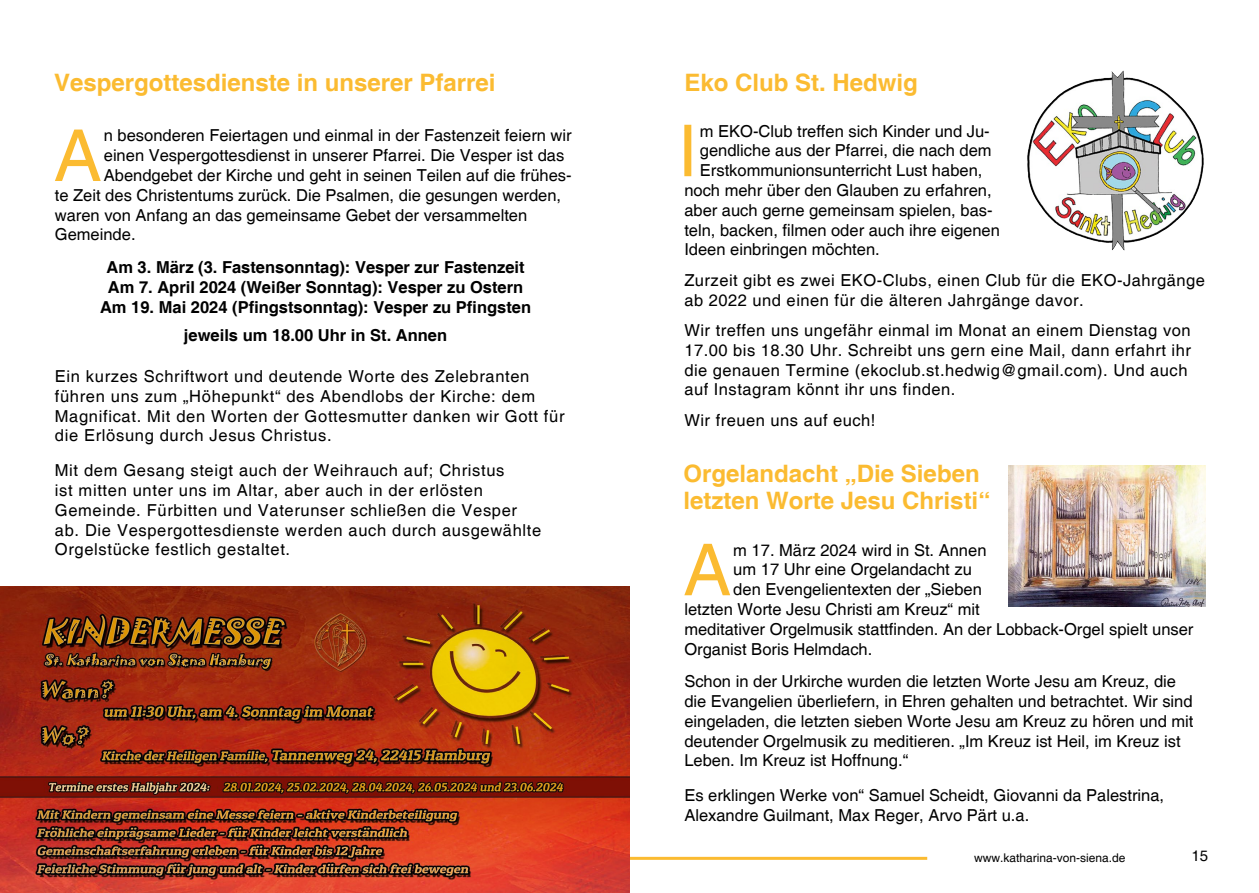
<style>
.page{position:relative;width:1259px;height:893px;background:#fff}
.page>*{position:absolute;margin:0;border:0;box-sizing:border-box;transform-origin:0 0}
.t1{font:71.7px "Helvetica";color:#fbbb31}
.t2{font:700 24px/27px "Helvetica";color:#fbbb31}
.t3{font:16.5px/19.8px "Helvetica";color:#000}
.t4{font:16.5px/19.8px "Helvetica";letter-spacing:.04em;color:#000}
.t5{font:16.5px/19.8px "Helvetica";letter-spacing:.03em;color:#000}
.t6{font:700 16.5px/19.8px "Helvetica";color:#000;text-align:center}
.t7{font:15px "Helvetica";color:#000}
.t8{font:12px "Helvetica";color:#000}
</style>
<div class="page">
<hr style="left:629px;top:857px;width:298px;height:3px;background:#fbbb31">
<img style="left:1027px;top:70px;width:177px;height:181px">
<img style="left:0;top:586px;width:629px;height:307px">
<img style="left:1008px;top:465px;width:197px;height:141px">
<h2 class="t2" style="left:684px;top:70px;width:235px">Eko Club St. Hedwig</h2>
<h1 class="t1" style="left:678px;top:110px;width:21px">I</h1>
<p class="t3" style="left:700px;top:122px;width:291px">m EKO-Club treffen sich Kinder und Ju-</p>
<h2 class="t2" style="left:54px;top:70px;width:443px">Vespergottesdienste in unserer Pfarrei</h2>
<h1 class="t1" style="left:54px;top:114px;width:49px">A</h1>
<p class="t3" style="left:104px;top:126px;width:469px">n besonderen Feiertagen und einmal in der Fastenzeit feiern wir</p>
<p class="t3" style="left:700px;top:141px;width:293px">gendliche aus der Pfarrei, die nach dem</p>
<p class="t3" style="left:700px;top:161px;width:284px">Erstkommunionsunterricht Lust haben,</p>
<p class="t3" style="left:684px;top:181px;width:309px">noch mehr über den Glauben zu erfahren,</p>
<p class="t3" style="left:684px;top:201px;width:310px">aber auch gerne gemeinsam spielen, bas-</p>
<p class="t3" style="left:684px;top:221px;width:317px">teln, backen, filmen oder auch ihre eigenen</p>
<p class="t3" style="left:684px;top:240px;width:197px">Ideen einbringen möchten.</p>
<p class="t5" style="left:684px;top:271px;width:522px">Zurzeit gibt es zwei EKO-Clubs, einen Club für die EKO-Jahrgänge ab 2022 und einen für die älteren Jahrgänge davor.</p>
<p class="t5" style="left:684px;top:321px;width:508px">Wir treffen uns ungefähr einmal im Monat an einem Dienstag von 17.00 bis 18.30 Uhr. Schreibt uns gern eine Mail, dann erfahrt ihr die genauen Termine (ekoclub.st.hedwig@gmail.com). Und auch auf Instagram könnt ihr uns finden.</p>
<p class="t5" style="left:684px;top:411px;width:193px">Wir freuen uns auf euch!</p>
<p class="t3" style="left:104px;top:146px;width:462px">einen Vespergottesdienst in unserer Pfarrei. Die Vesper ist das</p>
<p class="t3" style="left:104px;top:166px;width:469px">Abendgebet der Kirche und geht in seinen Teilen auf die frühes-</p>
<p class="t3" style="left:55px;top:186px;width:508px">te Zeit des Christentums zurück. Die Psalmen, die gesungen werden,</p>
<p class="t3" style="left:55px;top:205px;width:474px">waren von Anfang an das gemeinsame Gebet der versammelten</p>
<p class="t3" style="left:55px;top:225px;width:82px">Gemeinde.</p>
<p class="t6" style="left:100px;top:258px;width:432px">Am 3. März (3. Fastensonntag): Vesper zur Fastenzeit<br>Am 7. April 2024 (Weißer Sonntag): Vesper zu Ostern<br>Am 19. Mai 2024 (Pfingstsonntag): Vesper zu Pfingsten</p>
<p class="t6" style="left:184px;top:326px;width:265px">jeweils um 18.00 Uhr in St. Annen</p>
<p class="t4" style="left:55px;top:367px;width:511px">Ein kurzes Schriftwort und deutende Worte des Zelebranten führen uns zum „Höhepunkt“ des Abendlobs der Kirche: dem Magnificat. Mit den Worten der Gottesmutter danken wir Gott für die Erlösung durch Jesus Christus.</p>
<p class="t4" style="left:55px;top:461px;width:488px">Mit dem Gesang steigt auch der Weihrauch auf; Christus<br>ist mitten unter uns im Altar, aber auch in der erlösten Gemeinde. Fürbitten und Vaterunser schließen die Vesper ab. Die Vespergottesdienste werden auch durch ausgewählte Orgelstücke festlich gestaltet.</p>
<h2 class="t2" style="left:683px;top:461px;width:308px">Orgelandacht „Die Sieben letzten Worte Jesu Christi“</h2>
<h1 class="t1" style="left:683px;top:529px;width:49px">A</h1>
<p class="t3" style="left:733px;top:541px;width:255px">m 17. März 2024 wird in St. Annen</p>
<p class="t3" style="left:733px;top:560px;width:240px">um 17 Uhr eine Orgelandacht zu</p>
<p class="t3" style="left:733px;top:580px;width:250px">den Evengelientexten der „Sieben</p>
<p class="t3" style="left:684px;top:600px;width:297px">letzten Worte Jesu Christi am Kreuz“ mit</p>
<p class="t3" style="left:684px;top:620px;width:510px">meditativer Orgelmusik stattfinden. An der Lobback-Orgel spielt unser</p>
<p class="t3" style="left:684px;top:640px;width:189px">Organist Boris Helmdach.</p>
<p class="t3" style="left:684px;top:672px;width:510px">Schon in der Urkirche wurden die letzten Worte Jesu am Kreuz, die die Evangelien überliefern, in Ehren gehalten und betrachtet. Wir sind eingeladen, die letzten sieben Worte Jesu am Kreuz zu hören und mit deutender Orgelmusik zu meditieren. „Im Kreuz ist Heil, im Kreuz ist Leben. Im Kreuz ist Hoffnung.“</p>
<p class="t3" style="left:684px;top:786px;width:481px">Es erklingen Werke von“ Samuel Scheidt, Giovanni da Palestrina,<br>Alexandre Guilmant, Max Reger, Arvo Pärt u.a.</p>
<p class="t8" style="left:974px;top:851px;width:153px">www.katharina-von-siena.de</p>
<p class="t7" style="left:1191px;top:847px;width:18px">15</p>
</div>
